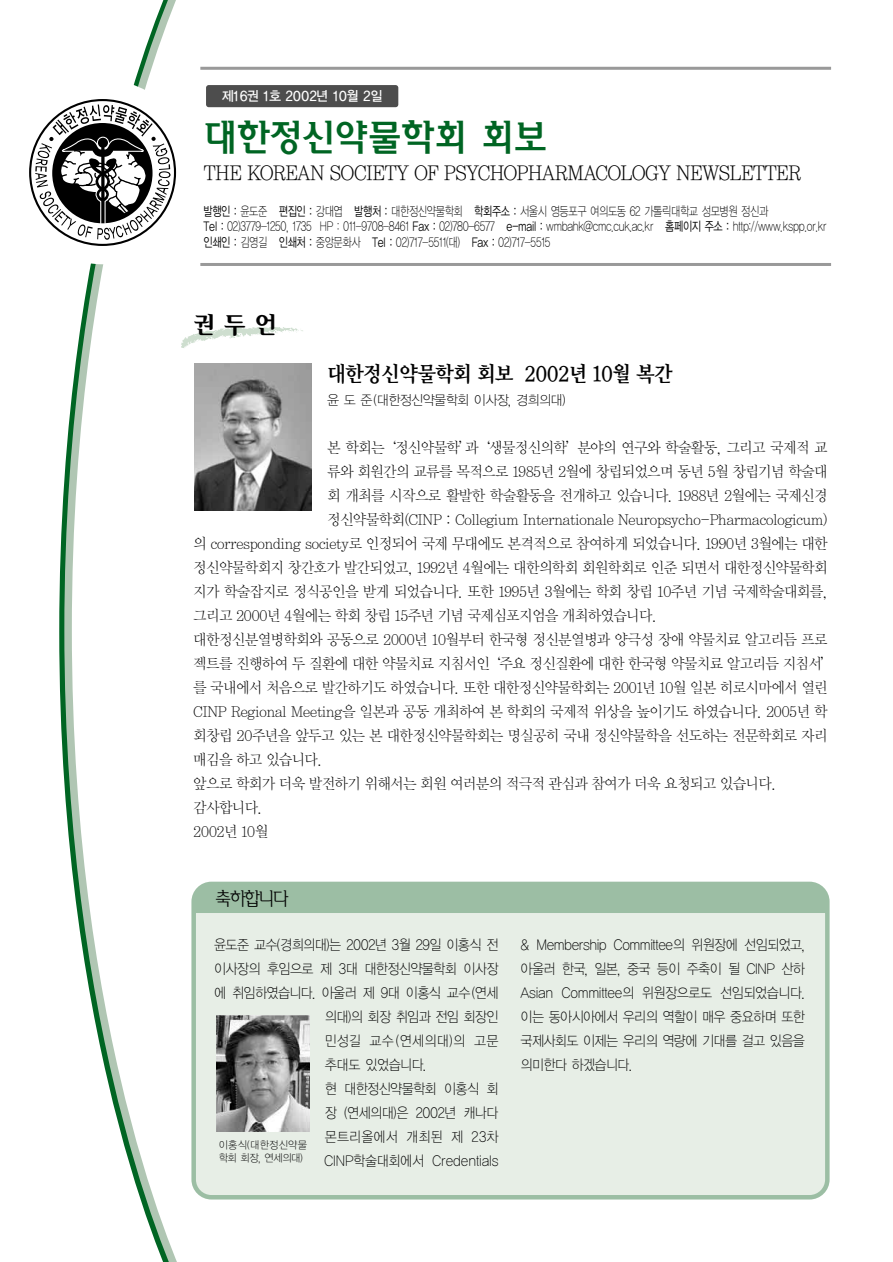
<style>
.page{position:relative;width:893px;height:1262px;background:#fff}
.page>*{position:absolute;margin:0;border:0;box-sizing:border-box;transform-origin:0 0}
.t1{font:36px "Soma M";letter-spacing:-.04em;color:#006523;scale:.95 1}
.t2{font:24px "Iris M";color:#000;scale:.95 1}
.t3{font:21px "Y Mj O12";letter-spacing:-.095em;color:#000;scale:.9 1}
.t4{font:21px "Chung M";letter-spacing:-.1em;color:#000;scale:.95 1}
.t5{font:18px "Soma L";letter-spacing:-.115em;color:#000;scale:.9 1}
.t6{font:15px "Y Mj O11";letter-spacing:-.095em;color:#000;scale:.95 1}
.t7{font:14.25px/24px "YGO11";letter-spacing:-.105em;color:#000;text-align:justify;scale:.9 1}
.t8{font:14.25px "YGO11";letter-spacing:-.065em;color:#000;scale:.9 1}
.t9{font:14.25px "YGO11";letter-spacing:-.04em;color:#000;scale:.9 1}
.t10{font:14.25px "YGO11";letter-spacing:-.05em;color:#000;scale:.9 1}
.t11{font:13.5px "YGO11";letter-spacing:-.105em;color:#000;scale:.95 1}
.t12{font:13.5px "YGO13";letter-spacing:-.09em;color:#fff;scale:.95 1}
.t13{font:12.75px/15.3px "YGO11";letter-spacing:-.09em;color:#000;scale:.78 1}
.t14{font:10.5px/12.6px "YGO11";letter-spacing:-.05em;color:#000;scale:.95 1}
.s1{font-family:"YGO12"}
</style>
<div class="page">
<svg style="left:61px;top:0;width:116px;height:1261px"></svg>
<div style="left:10px;top:80px;width:185px;height:184px;background:#fff;border-radius:50%"></div>
<svg style="left:35px;top:104px;width:135px;height:155px"></svg>
<hr style="left:200px;top:263px;width:631px;height:3px;background:#999">
<hr style="left:200px;top:67px;width:631px;height:3px;background:#999">
<div style="left:206px;top:85px;width:192px;height:22px;background:#4d4d4d;border-radius:3px"></div>
<svg style="left:181px;top:327px;width:122px;height:21px"></svg>
<img style="left:194px;top:364px;width:118px;height:147px">
<div style="left:194px;top:884px;width:633px;height:313px;background:#e7eee6;border-radius:18px"></div>
<div style="left:191px;top:881px;width:638px;height:318px;border:4px solid #9cbea4;border-radius:18px"></div>
<div style="left:193px;top:883px;width:633px;height:30px;background:#9cbea4"></div>
<img style="left:217px;top:1015px;width:92px;height:116px">
<p class="t12" style="left:221px;top:90px;width:171px">제16권 1호 2002년 10월 2일</p>
<h1 class="t1" style="left:203px;top:121px;width:364px">대한정신약물학회 회보</h1>
<h3 class="t3" style="left:203px;top:164px;width:667px">THE KOREAN SOCIETY OF PSYCHOPHARMACOLOGY NEWSLETTER</h3>
<p class="t13" style="left:203px;top:204px;width:801px"><span class="s1">발행인 :</span> 윤도준 <span class="s1">편집인 :</span> 강대엽 <span class="s1">발행처 :</span> 대한정신약물학회 <span class="s1">학회주소 :</span> 서울시 영등포구 여의도동 62 가톨릭대학교 성모병원 정신과<br><span class="s1">Tel :</span> 02)3779-1250, 1735 HP : 011-9708-8461 <span class="s1">Fax :</span> 02)780-6577 <span class="s1">e-mail :</span> wmbahk@cmc.cuk.ac.kr <span class="s1">홈페이지 주소 :</span> http://www.kspp.or.kr <span class="s1">인쇄인 :</span> 김영길 <span class="s1">인쇄처 :</span> 중앙문화사 <span class="s1">Tel :</span> 02)717-5511(대) <span class="s1">Fax :</span> 02)717-5515</p>
<h2 class="t2" style="left:193px;top:314px;width:90px">권두언</h2>
<h3 class="t4" style="left:327px;top:364px;width:366px">대한정신약물학회 회보 2002년 10월 복간</h3>
<p class="t11" style="left:327px;top:393px;width:253px">윤 도 준(대한정신약물학회 이사장, 경희의대)</p>
<p class="t6" style="left:327px;top:440px;width:529px">본 학회는‘정신약물학’과‘생물정신의학’분야의 연구와 학술활동, 그리고 국제적 교</p>
<p class="t6" style="left:327px;top:464px;width:529px">류와 회원간의 교류를 목적으로 1985년 2월에 창립되었으며 동년 5월 창립기념 학술대</p>
<p class="t6" style="left:327px;top:488px;width:529px">회 개최를 시작으로 활발한 학술활동을 전개하고 있습니다. 1988년 2월에는 국제신경</p>
<p class="t6" style="left:327px;top:512px;width:529px">정신약물학회(CINP : Collegium Internationale Neuropsycho-Pharmacologicum)</p>
<p class="t6" style="left:193px;top:536px;width:670px">의 corresponding society로 인정되어 국제 무대에도 본격적으로 참여하게 되었습니다. 1990년 3월에는 대한</p>
<p class="t6" style="left:193px;top:560px;width:670px">정신약물학회지 창간호가 발간되었고, 1992년 4월에는 대한의학회 회원학회로 인준 되면서 대한정신약물학회</p>
<p class="t6" style="left:193px;top:584px;width:670px">지가 학술잡지로 정식공인을 받게 되었습니다. 또한 1995년 3월에는 학회 창립 10주년 기념 국제학술대회를,</p>
<p class="t6" style="left:193px;top:608px;width:490px">그리고 2000년 4월에는 학회 창립 15주년 기념 국제심포지엄을 개최하였습니다.</p>
<p class="t6" style="left:193px;top:632px;width:670px">대한정신분열병학회와 공동으로 2000년 10월부터 한국형 정신분열병과 양극성 장애 약물치료 알고리듬 프로</p>
<p class="t6" style="left:193px;top:656px;width:677px">젝트를 진행하여 두 질환에 대한 약물치료 지침서인‘주요 정신질환에 대한 한국형 약물치료 알고리듬 지침서’</p>
<p class="t6" style="left:193px;top:680px;width:670px">를 국내에서 처음으로 발간하기도 하였습니다. 또한 대한정신약물학회는 2001년 10월 일본 히로시마에서 열린</p>
<p class="t6" style="left:193px;top:704px;width:670px">CINP Regional Meeting을 일본과 공동 개최하여 본 학회의 국제적 위상을 높이기도 하였습니다. 2005년 학</p>
<p class="t6" style="left:193px;top:728px;width:670px">회창립 20주년을 앞두고 있는 본 대한정신약물학회는 명실공히 국내 정신약물학을 선도하는 전문학회로 자리</p>
<p class="t6" style="left:193px;top:752px;width:138px">매김을 하고 있습니다.</p>
<p class="t6" style="left:193px;top:776px;width:616px">앞으로 학회가 더욱 발전하기 위해서는 회원 여러분의 적극적 관심과 참여가 더욱 요청되고 있습니다.</p>
<p class="t6" style="left:193px;top:800px;width:75px">감사합니다.</p>
<p class="t6" style="left:193px;top:824px;width:81px">2002년 10월</p>
<p class="t5" style="left:215px;top:890px;width:83px">축하합니다</p>
<p class="t7" style="left:214px;top:933px;width:318px">윤도준 교수(경희의대)는 2002년 3월 29일 이홍식 전</p>
<p class="t7" style="left:214px;top:957px;width:318px">이사장의 후임으로 제 3대 대한정신약물학회 이사장</p>
<p class="t7" style="left:214px;top:981px;width:318px">에 취임하였습니다. 아울러 제 9대 이홍식 교수(연세</p>
<p class="t7" style="left:324px;top:1005px;width:195px">의대)의 회장 취임과 전임 회장인</p>
<p class="t9" style="left:324px;top:1034px;width:195px">민성길 교수 (연세의대)의 고문</p>
<p class="t7" style="left:324px;top:1053px;width:115px">추대도 있었습니다.</p>
<p class="t7" style="left:324px;top:1077px;width:195px">현 대한정신약물학회 이홍식 회</p>
<p class="t7" style="left:324px;top:1101px;width:195px">장 (연세의대)은 2002년 캐나다</p>
<p class="t10" style="left:324px;top:1130px;width:195px">몬트리올에서 개최된 제 23차</p>
<p class="t8" style="left:324px;top:1154px;width:196px">CINP학술대회에서 Credentials</p>
<p class="t14" style="left:218px;top:1139px;width:95px">이홍식(대한정신약물 학회 회장, 연세의대)</p>
<p class="t7" style="left:520px;top:933px;width:318px">&amp; Membership Committee의 위원장에 선임되었고, 아울러 한국, 일본, 중국 등이 주축이 될 CINP 산하 Asian Committee의 위원장으로도 선임되었습니다. 이는 동아시아에서 우리의 역할이 매우 중요하며 또한 국제사회도 이제는 우리의 역량에 기대를 걸고 있음을 의미한다 하겠습니다.</p>
</div>
